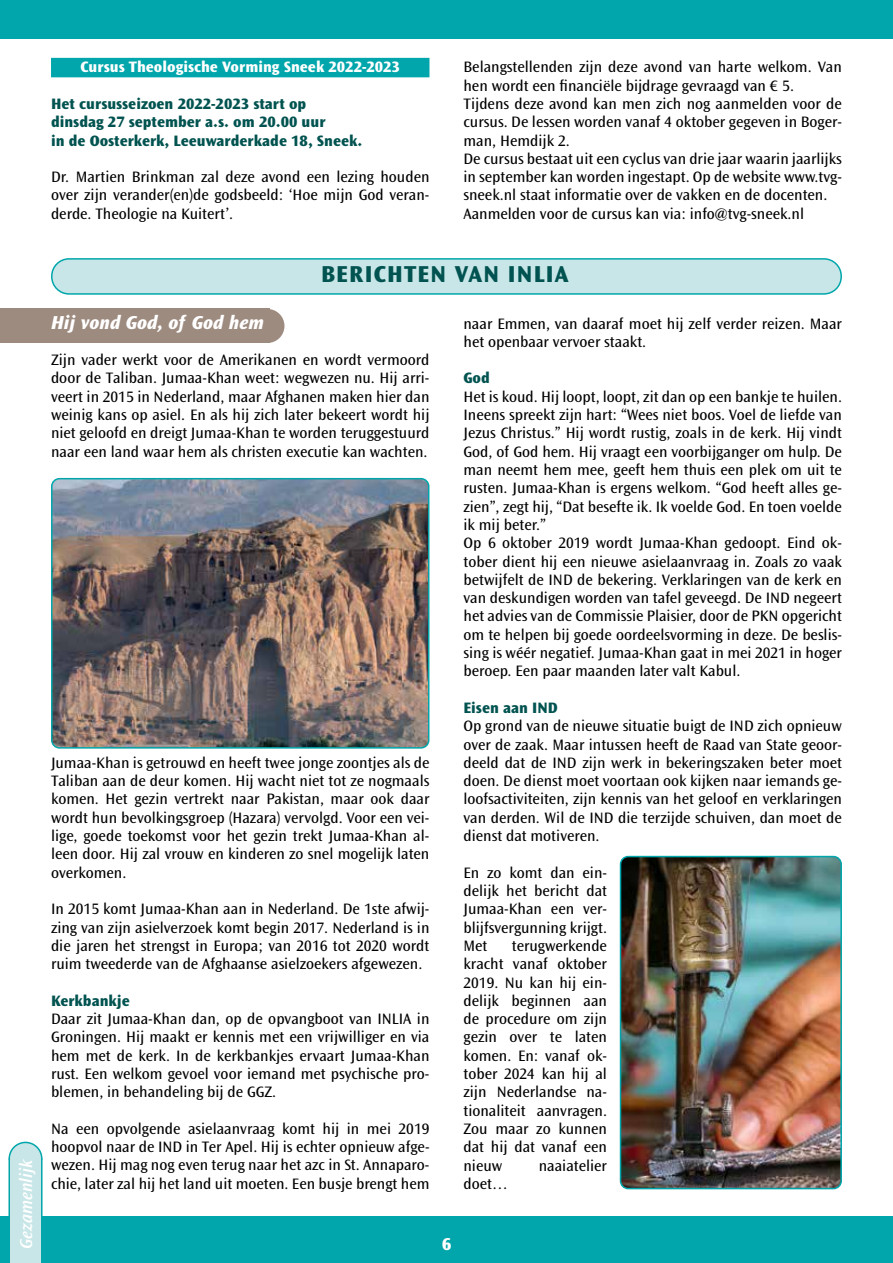
<style>
.page{position:relative;width:893px;height:1263px;background:#fff}
.page>*{position:absolute;margin:0;border:0;box-sizing:border-box;transform-origin:0 0}
.t1{font:800 24px "Ocean Sans Std";letter-spacing:.05em;color:#005350}
.t2{font:italic 800 19.5px "Ocean Sans Std";color:#fff}
.t3{font:italic 600 18px "Ocean Sans Std";color:#fff}
.t4{font:800 18px "Ocean Sans Std";color:#fff}
.t5{font:15.75px/18.3px "Ocean Sans Std";color:#000;text-align:justify}
.t6{font:800 15.75px/18.3px "Ocean Sans Std";color:#005350}
.t7{font:800 15.75px "Ocean Sans Std";color:#fff}
</style>
<div class="page">
<div style="left:0;top:0;width:893px;height:38px;background:#00a6ab"></div>
<div style="left:0;top:1217px;width:893px;height:46px;background:#00a6ab"></div>
<svg style="left:8px;top:1141px;width:35px;height:122px;background:#b6e0e2"></svg>
<div style="left:0;top:309px;width:270px;height:34px;background:#9d8b80"></div>
<div style="left:52px;top:259px;width:789px;height:35px;background:#c8e6e7;border-radius:17px"></div>
<div style="left:51px;top:258px;width:791px;height:37px;border:2px solid #00a6ab;border-radius:17px"></div>
<div style="left:250px;top:309px;width:34px;height:34px;background:#9d8b80;border-radius:50%"></div>
<img style="left:620px;top:856px;width:219px;height:332px">
<div style="left:620px;top:856px;width:222px;height:333px;border:2px solid #00a6ab;border-radius:8px"></div>
<img style="left:54px;top:479px;width:375px;height:267px">
<div style="left:51px;top:478px;width:378px;height:271px;border:2px solid #00a6ab;border-radius:8px"></div>
<div style="left:51px;top:58px;width:378px;height:19px;background:#00a6ab"></div>
<p class="t7" style="left:81px;top:58px;width:321px">Cursus Theologische Vorming Sneek 2022-2023</p>
<p class="t6" style="left:51px;top:95px;width:313px">Het cursusseizoen 2022-2023 start op dinsdag 27 september a.s. om 20.00 uur<br>in de Oosterkerk, Leeuwarderkade 18, Sneek.</p>
<p class="t5" style="left:51px;top:168px;width:380px">Dr. Martien Brinkman zal deze avond een lezing houden over zijn verander(en)de godsbeeld: ‘Hoe mijn God veran&shy;derde. Theologie na Kuitert’.</p>
<p class="t5" style="left:463px;top:58px;width:380px;text-align:left">Belangstellenden zijn deze avond van harte welkom. Van hen wordt een financiële bijdrage gevraagd van € 5.<br>Tijdens deze avond kan men zich nog aanmelden voor de cursus. De lessen worden vanaf 4 oktober gegeven in Boger&shy;man, Hemdijk 2.<br>De cursus bestaat uit een cyclus van drie jaar waarin jaarlijks in september kan worden ingestapt. Op de website www.tvg&shy;sneek.nl staat informatie over de vakken en de docenten.<br>Aanmelden voor de cursus kan via: info@tvg-sneek.nl</p>
<p class="t3" style="left:16px;top:1249px;width:91px;rotate:-90deg">Gezamenlijk</p>
<h1 class="t1" style="left:321px;top:261px;width:249px">BERICHTEN VAN INLIA</h1>
<p class="t2" style="left:51px;top:311px;width:214px">Hij vond God, of God hem</p>
<p class="t5" style="left:51px;top:351px;width:380px">Zijn vader werkt voor de Amerikanen en wordt vermoord door de Taliban. Jumaa-Khan weet: wegwezen nu. Hij arri&shy;veert in 2015 in Nederland, maar Afghanen maken hier dan weinig kans op asiel. En als hij zich later bekeert wordt hij niet geloofd en dreigt Jumaa-Khan te worden teruggestuurd naar een land waar hem als christen executie kan wachten.</p>
<p class="t5" style="left:51px;top:754px;width:380px">Jumaa-Khan is getrouwd en heeft twee jonge zoontjes als de Taliban aan de deur komen. Hij wacht niet tot ze nogmaals komen. Het gezin vertrekt naar Pakistan, maar ook daar wordt hun bevolkingsgroep (Hazara) vervolgd. Voor een vei&shy;lige, goede toekomst voor het gezin trekt Jumaa-Khan al&shy;leen door. Hij zal vrouw en kinderen zo snel mogelijk laten overkomen.</p>
<p class="t5" style="left:51px;top:900px;width:380px">In 2015 komt Jumaa-Khan aan in Nederland. De 1ste afwij&shy;zing van zijn asielverzoek komt begin 2017. Nederland is in die jaren het strengst in Europa; van 2016 tot 2020 wordt ruim tweederde van de Afghaanse asielzoekers afgewezen.</p>
<p class="t6" style="left:51px;top:991px;width:80px">Kerkbankje</p>
<p class="t5" style="left:51px;top:1010px;width:380px">Daar zit Jumaa-Khan dan, op de opvangboot van INLIA in Groningen. Hij maakt er kennis met een vrijwilliger en via hem met de kerk. In de kerkbankjes ervaart Jumaa-Khan rust. Een welkom gevoel voor iemand met psychische pro&shy;blemen, in behandeling bij de GGZ.</p>
<p class="t5" style="left:51px;top:1120px;width:380px">Na een opvolgende asielaanvraag komt hij in mei 2019 hoopvol naar de IND in Ter Apel. Hij is echter opnieuw afge&shy;wezen. Hij mag nog even terug naar het azc in St. Annaparo&shy;chie, later zal hij het land uit moeten. Een busje brengt hem</p>
<p class="t5" style="left:463px;top:314px;width:380px">naar Emmen, van daaraf moet hij zelf verder reizen. Maar het openbaar vervoer staakt.</p>
<p class="t6" style="left:463px;top:369px;width:28px">God</p>
<p class="t5" style="left:463px;top:388px;width:380px;text-align:left">Het is koud. Hij loopt, loopt, zit dan op een bankje te huilen.<br>Ineens spreekt zijn hart: “Wees niet boos. Voel de liefde van Jezus Christus.” Hij wordt rustig, zoals in de kerk. Hij vindt God, of God hem. Hij vraagt een voorbijganger om hulp. De man neemt hem mee, geeft hem thuis een plek om uit te rusten. Jumaa-Khan is ergens welkom. “God heeft alles ge&shy;zien”, zegt hij, “Dat besefte ik. Ik voelde God. En toen voelde ik mij beter.”<br>Op 6 oktober 2019 wordt Jumaa-Khan gedoopt. Eind ok&shy;tober dient hij een nieuwe asielaanvraag in. Zoals zo vaak betwijfelt de IND de bekering. Verklaringen van de kerk en van deskundigen worden van tafel geveegd. De IND negeert het advies van de Commissie Plaisier, door de PKN opgericht om te helpen bij goede oordeelsvorming in deze. De beslis&shy;sing is wéér negatief. Jumaa-Khan gaat in mei 2021 in hoger beroep. Een paar maanden later valt Kabul.</p>
<p class="t6" style="left:463px;top:699px;width:96px">Eisen aan IND</p>
<p class="t5" style="left:463px;top:717px;width:380px">Op grond van de nieuwe situatie buigt de IND zich opnieuw over de zaak. Maar intussen heeft de Raad van State geoor&shy;deeld dat de IND zijn werk in bekeringszaken beter moet doen. De dienst moet voortaan ook kijken naar iemands ge&shy;loofsactiviteiten, zijn kennis van het geloof en verklaringen van derden. Wil de IND die terzijde schuiven, dan moet de dienst dat motiveren.</p>
<p class="t5" style="left:463px;top:863px;width:145px">En zo komt dan ein&shy;delijk het bericht dat Jumaa-Khan een ver&shy;blijfsvergunning krijgt.<br>Met</p>
<p class="t5" style="left:463px;top:937px;width:145px;text-indent:48px">terugwerkende kracht vanaf oktober 2019. Nu kan hij ein&shy;delijk beginnen aan de procedure om zijn gezin over te laten komen. En: vanaf ok&shy;tober 2024 kan hij al zijn Nederlandse na&shy;tionaliteit aanvragen.<br>Zou maar zo kunnen dat hij dat vanaf een nieuw</p>
<p class="t5" style="left:539px;top:1156px;width:70px">naaiatelier</p>
<p class="t5" style="left:463px;top:1175px;width:46px">doet…</p>
<p class="t4" style="left:442px;top:1234px;width:11px">6</p>
</div>
